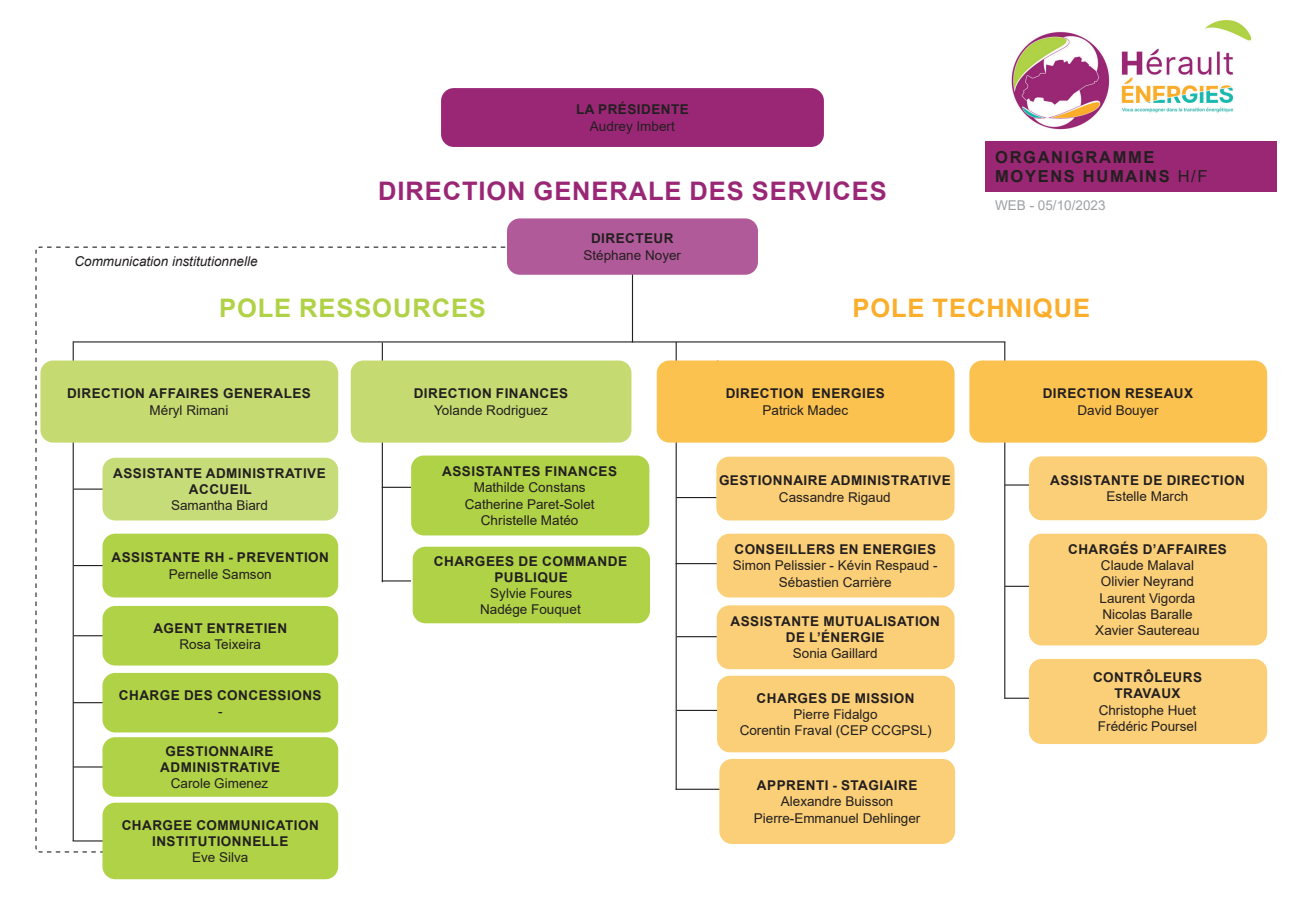
<style>
.page{position:relative;width:1289px;height:919px;background:#fff}
.page>*{position:absolute;margin:0;border:0;box-sizing:border-box;transform-origin:0 0}
.t1{font:700 25.5px "Arial";letter-spacing:.035em;color:#9a2775}
.t2{font:700 25.5px "Arial";letter-spacing:.035em;color:#b0d246}
.t3{font:700 25.5px "Arial";letter-spacing:.035em;color:#fbae2b}
.t4{font:700 16.5px/19.8px "Arial";letter-spacing:.1em;color:#231f20}
.t5{font:13.5px/16.2px "Arial";color:#231f20;text-align:center}
.t6{font:700 13.5px/16.2px "Arial";letter-spacing:.035em;color:#231f20;text-align:center}
.t7{font:italic 13.5px "Arial";color:#231f20}
.t8{font:13.5px "Arial";color:#9d9fa2}
.s1{font-weight:400}
</style>
<div class="page">
<img style="left:1011px;top:20px;width:241px;height:110px">
<hr style="left:1004px;top:342px;width:1px;height:356px;background:#231f20">
<hr style="left:1004px;top:484px;width:46px;height:1px;background:#231f20">
<hr style="left:1004px;top:585px;width:46px;height:2px;background:#231f20">
<hr style="left:1004px;top:697px;width:46px;height:1px;background:#231f20">
<hr style="left:632px;top:269px;width:1px;height:73px;background:#231f20">
<hr style="left:73px;top:341px;width:932px;height:1px;background:#231f20">
<div style="left:969px;top:360px;width:298px;height:82px;background:#fbc24f;border-radius:13px"></div>
<div style="left:1028px;top:456px;width:239px;height:64px;background:#fbcf77;border-radius:13px"></div>
<div style="left:1028px;top:659px;width:239px;height:85px;background:#fbcf77;border-radius:13px"></div>
<div style="left:1028px;top:533px;width:239px;height:112px;background:#fbcf77;border-radius:13px"></div>
<div style="left:441px;top:88px;width:383px;height:59px;background:#9a2775;border-radius:13px"></div>
<div style="left:411px;top:455px;width:238px;height:80px;background:#b0d246;border-radius:13px"></div>
<hr style="left:675px;top:342px;width:1px;height:447px;background:#231f20">
<hr style="left:676px;top:497px;width:46px;height:1px;background:#231f20">
<hr style="left:676px;top:709px;width:46px;height:2px;background:#231f20">
<div style="left:656px;top:360px;width:298px;height:82px;background:#fbc24f;border-radius:13px"></div>
<div style="left:351px;top:360px;width:280px;height:82px;background:#c5db71;border-radius:13px"></div>
<svg style="left:35px;top:246px;width:505px;height:607px"></svg>
<div style="left:40px;top:360px;width:298px;height:82px;background:#c5db71;border-radius:13px"></div>
<hr style="left:675px;top:563px;width:46px;height:1px;background:#231f20">
<hr style="left:676px;top:636px;width:46px;height:1px;background:#231f20">
<div style="left:716px;top:456px;width:238px;height:64px;background:#fbcf77;border-radius:13px"></div>
<div style="left:716px;top:605px;width:238px;height:64px;background:#fbcf77;border-radius:13px"></div>
<div style="left:716px;top:533px;width:238px;height:64px;background:#fbcf77;border-radius:13px"></div>
<div style="left:717px;top:675px;width:237px;height:77px;background:#fbcf77;border-radius:13px"></div>
<div style="left:984px;top:141px;width:292px;height:51px;background:#992773"></div>
<div style="left:412px;top:546px;width:238px;height:77px;background:#b0d246;border-radius:13px"></div>
<hr style="left:73px;top:766px;width:46px;height:1px;background:#231f20">
<hr style="left:675px;top:788px;width:63px;height:1px;background:#231f20">
<div style="left:719px;top:758px;width:236px;height:85px;background:#fbcf77;border-radius:13px"></div>
<hr style="left:73px;top:840px;width:46px;height:1px;background:#231f20">
<div style="left:102px;top:457px;width:236px;height:63px;background:#c6dc78;border-radius:13px"></div>
<div style="left:102px;top:606px;width:236px;height:59px;background:#b0d246;border-radius:13px"></div>
<div style="left:102px;top:533px;width:236px;height:64px;background:#b0d246;border-radius:13px"></div>
<div style="left:102px;top:737px;width:236px;height:59px;background:#b0d246;border-radius:13px"></div>
<div style="left:102px;top:802px;width:236px;height:77px;background:#b0d246;border-radius:13px"></div>
<div style="left:102px;top:672px;width:236px;height:60px;background:#b0d246;border-radius:13px"></div>
<div style="left:507px;top:218px;width:251px;height:57px;background:#b15a99;border-radius:13px"></div>
<p class="t7" style="left:74px;top:252px;width:185px">Communication institutionnelle</p>
<p class="t6" style="left:576px;top:102px;width:114px">LA PRÉSIDENTE</p>
<p class="t5" style="left:590px;top:118px;width:86px">Audrey Imbert</p>
<h1 class="t1" style="left:378px;top:173px;width:510px">DIRECTION GENERALE DES SERVICES</h1>
<p class="t6" style="left:591px;top:231px;width:84px">DIRECTEUR</p>
<p class="t5" style="left:583px;top:247px;width:99px">Stéphane Noyer</p>
<p class="t4" style="left:995px;top:147px;width:214px">ORGANIGRAMME<br>MOYENS HUMAINS <span class="s1">H/F</span></p>
<p class="t8" style="left:995px;top:196px;width:112px">WEB - 05/10/2023</p>
<h1 class="t2" style="left:219px;top:290px;width:268px">POLE RESSOURCES</h1>
<h1 class="t3" style="left:852px;top:290px;width:239px">POLE TECHNIQUE</h1>
<p class="t6" style="left:67px;top:385px;width:245px">DIRECTION AFFAIRES GENERALES</p>
<p class="t5" style="left:150px;top:401px;width:80px">Méryl Rimani</p>
<p class="t6" style="left:113px;top:465px;width:214px">ASSISTANTE ADMINISTRATIVE<br>ACCUEIL</p>
<p class="t5" style="left:171px;top:497px;width:98px">Samantha Biard</p>
<p class="t6" style="left:111px;top:549px;width:219px">ASSISTANTE RH - PREVENTION</p>
<p class="t5" style="left:169px;top:565px;width:104px">Pernelle Samson</p>
<p class="t6" style="left:153px;top:619px;width:135px">AGENT ENTRETIEN</p>
<p class="t5" style="left:179px;top:635px;width:83px">Rosa Teixeira</p>
<p class="t6" style="left:119px;top:686px;width:204px">CHARGE DES CONCESSIONS</p>
<p class="t5" style="left:218px;top:702px;width:6px">-</p>
<p class="t6" style="left:160px;top:743px;width:121px">GESTIONNAIRE<br>ADMINISTRATIVE</p>
<p class="t5" style="left:171px;top:775px;width:99px">Carole Gimenez</p>
<p class="t6" style="left:122px;top:816px;width:198px">CHARGEE COMMUNICATION<br>INSTITUTIONNELLE</p>
<p class="t5" style="left:192px;top:849px;width:58px">Eve Silva</p>
<p class="t6" style="left:413px;top:385px;width:156px">DIRECTION FINANCES</p>
<p class="t5" style="left:434px;top:401px;width:115px">Yolande Rodriguez</p>
<p class="t6" style="left:442px;top:463px;width:176px">ASSISTANTES FINANCES</p>
<p class="t5" style="left:465px;top:479px;width:131px">Mathilde Constans<br>Catherine Paret-Solet<br>Christelle Matéo</p>
<p class="t6" style="left:434px;top:553px;width:195px">CHARGEES DE COMMANDE<br>PUBLIQUE</p>
<p class="t5" style="left:480px;top:585px;width:102px">Sylvie Foures<br>Nadége Fouquet</p>
<p class="t6" style="left:725px;top:385px;width:161px">DIRECTION ENERGIES</p>
<p class="t5" style="left:762px;top:401px;width:87px">Patrick Madec</p>
<p class="t6" style="left:719px;top:472px;width:233px">GESTIONNAIRE ADMINISTRATIVE</p>
<p class="t5" style="left:779px;top:488px;width:113px">Cassandre Rigaud</p>
<p class="t6" style="left:734px;top:541px;width:203px">CONSEILLERS EN ENERGIES</p>
<p class="t5" style="left:732px;top:557px;width:206px">Simon Pelissier - Kévin Respaud -<br>Sébastien Carrière</p>
<p class="t6" style="left:730px;top:613px;width:211px">ASSISTANTE MUTUALISATION<br>DE L’ÉNERGIE</p>
<p class="t5" style="left:792px;top:645px;width:86px">Sonia Gaillard</p>
<p class="t6" style="left:756px;top:690px;width:159px">CHARGES DE MISSION</p>
<p class="t5" style="left:739px;top:706px;width:193px">Pierre Fidalgo<br>Corentin Fraval (CEP CCGPSL)</p>
<p class="t6" style="left:757px;top:777px;width:162px">APPRENTI - STAGIAIRE</p>
<p class="t5" style="left:753px;top:793px;width:168px">Alexandre Buisson<br>Pierre-Emmanuel Dehlinger</p>
<p class="t6" style="left:1042px;top:385px;width:152px">DIRECTION RESEAUX</p>
<p class="t5" style="left:1077px;top:401px;width:83px">David Bouyer</p>
<p class="t6" style="left:1050px;top:472px;width:196px">ASSISTANTE DE DIRECTION</p>
<p class="t5" style="left:1106px;top:488px;width:83px">Estelle March</p>
<p class="t6" style="left:1068px;top:541px;width:160px">CHARGÉS D’AFFAIRES</p>
<p class="t5" style="left:1095px;top:557px;width:106px">Claude Malaval<br>Olivier Neyrand<br>Laurent Vigorda<br>Nicolas Baralle<br>Xavier Sautereau</p>
<p class="t6" style="left:1092px;top:669px;width:110px">CONTRÔLEURS<br>TRAVAUX</p>
<p class="t5" style="left:1097px;top:701px;width:101px;text-align:left">Christophe Huet<br>Frédéric Poursel</p>
</div>
